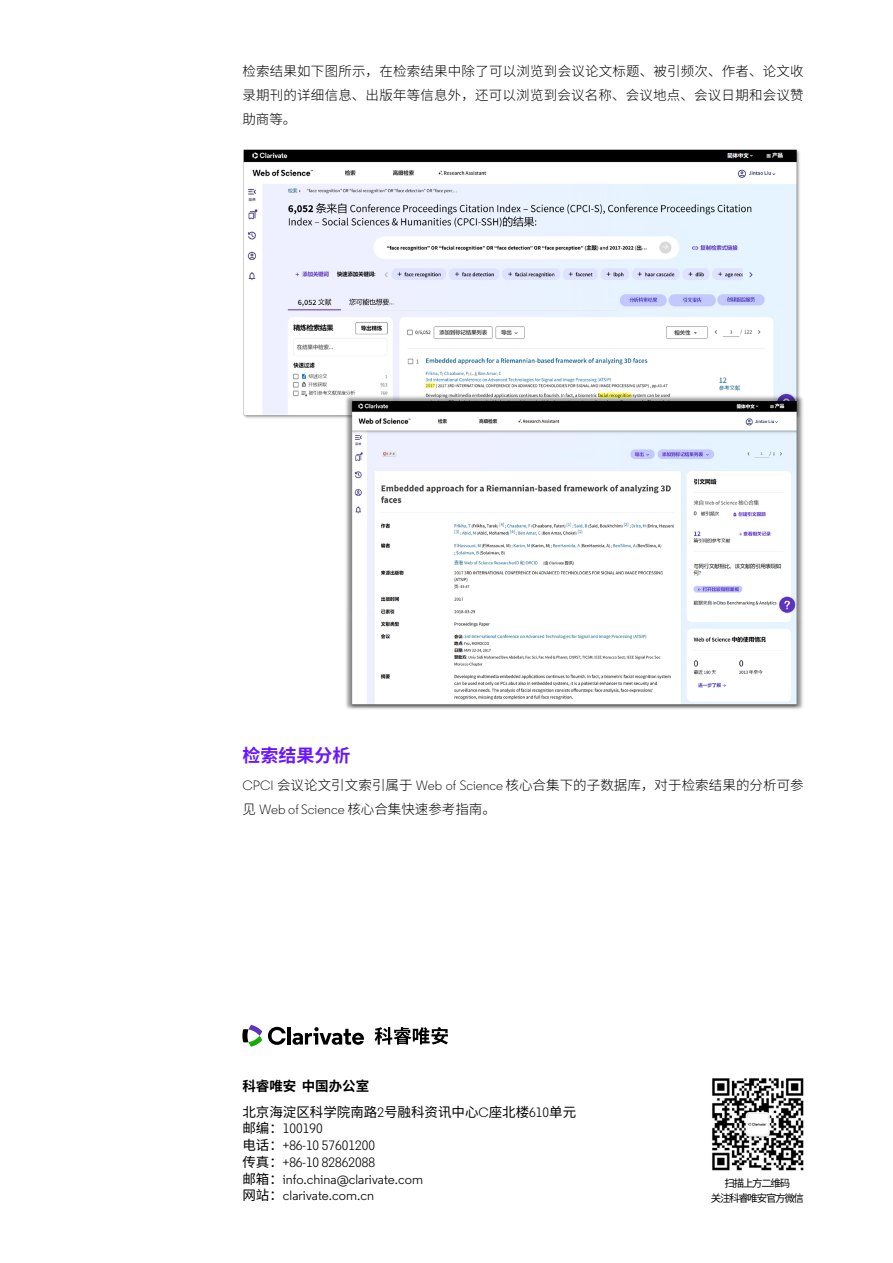
<style>
.page{position:relative;width:893px;height:1263px;background:#fff}
.page>*{position:absolute;margin:0;border:0;box-sizing:border-box;transform-origin:0 0}
.t1{font:700 18px "Source Han Sans CN";color:#6817ff}
.t2{font:300 13.5px/24px "Source Han Sans CN";letter-spacing:.005em;color:#000;text-align:justify}
.t3{font:13.5px/16.8px "Regular Clarivate";color:#000}
.t4{font:13.5px/25.8px "Source Han Sans CN";color:#000}
.t5{font:10.5px/15px "Source Han Sans CN";letter-spacing:-.12em;color:#000;text-align:center}
.s1{font-family:"Regular Clarivate"}
.s2{font-weight:700}
.s3{font-family:"Source Han Sans CN"}
</style>
<div class="page">
<img style="left:712px;top:1078px;width:92px;height:93px">
<img style="left:243px;top:149px;width:560px;height:560px">
<svg style="left:268px;top:1027px;width:18px;height:18px"></svg>
<hr style="left:287px;top:1027px;width:4px;height:17px;background:#000">
<svg style="left:292px;top:1027px;width:72px;height:18px"></svg>
<svg style="left:242px;top:1025px;width:20px;height:22px"></svg>
<svg style="left:375px;top:1027px;width:73px;height:17px"></svg>
<p class="t2" style="left:242px;top:59px;width:563px">检索结果如下图所示，在检索结果中除了可以浏览到会议论文标题、被引频次、作者、论文收录期刊的详细信息、出版年等信息外，还可以浏览到会议名称、会议地点、会议日期和会议赞助商等。</p>
<h1 class="t1" style="left:242px;top:745px;width:109px">检索结果分析</h1>
<p class="t2" style="left:242px;top:774px;width:563px"><span class="s1">CPCI</span> 会议论文引文索引属于 <span class="s1">Web of Science</span> 核心合集下的子数据库，对于检索结果的分析可参见 <span class="s1">Web of Science</span> 核心合集快速参考指南。</p>
<p class="t4" style="left:242px;top:1073px;width:335px"><span class="s2">科睿唯安 中国办公室<br></span>北京海淀区科学院南路<span class="s1">2</span>号融科资讯中心<span class="s1">C</span>座北楼<span class="s1">610</span>单元</p>
<p class="t3" style="left:242px;top:1120px;width:182px"><span class="s3">邮编：</span>100190<br><span class="s3">电话：</span>+86-10 57601200<br><span class="s3">传真：</span>+86-10 82862088<br><span class="s3">邮箱：</span>info.china@clarivate.com<span class="s3">网站：</span>clarivate.com.cn</p>
<p class="t5" style="left:711px;top:1176px;width:95px">扫描上方二维码<br>关注科睿唯安官方微信</p>
</div>
